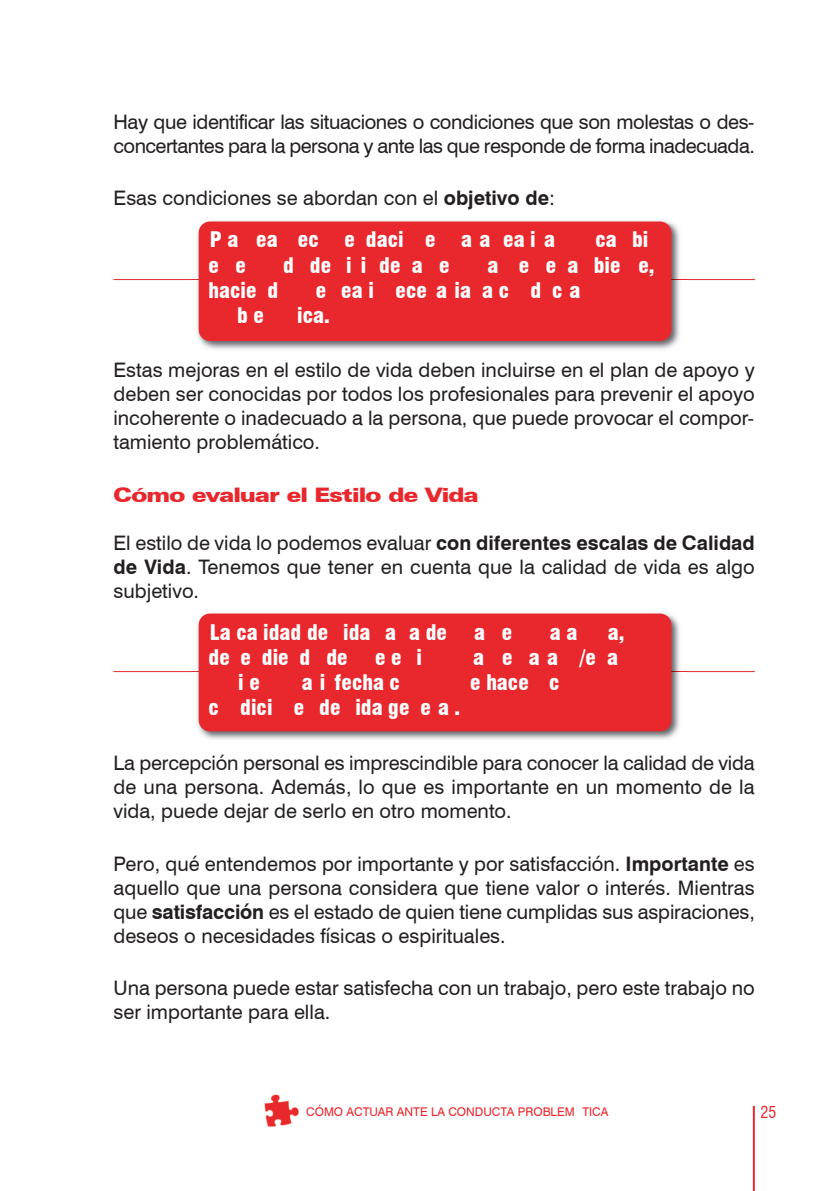
<style>
.page{position:relative;width:840px;height:1191px;background:#fff}
.page>*{position:absolute;margin:0;border:0;box-sizing:border-box;transform-origin:0 0}
.t1{font:900 condensed 21px "Swiss 721 BT";color:#fff}
.t2{font:900 condensed 21px "Swiss 721 BT";letter-spacing:.27em;color:#fff}
.t3{font:20px/24px "Swiss 721 BT";color:#231f20;text-align:justify}
.t4{font:20px/24px "Swiss 721 BT";letter-spacing:-.02em;color:#231f20}
.t5{font:900 expanded 20px "Zurich BT";letter-spacing:-.025em;color:#e9282d}
.t6{font:condensed 16px "Swiss 721 BT";color:#e9282d}
.t7{font:12px "Swiss 721 BT";color:#e9282d}
.s1{font-weight:700}
</style>
<div class="page">
<hr style="left:752px;top:1106px;width:2px;height:85px;background:#e9282d">
<img style="left:197px;top:221px;width:483px;height:129px">
<img style="left:197px;top:613px;width:483px;height:127px">
<hr style="left:113px;top:279px;width:641px;height:1px;background:#e9282d">
<div style="left:198px;top:221px;width:473px;height:120px;background:#e9282d;border-radius:11px"></div>
<hr style="left:113px;top:671px;width:641px;height:1px;background:#e9282d">
<div style="left:198px;top:613px;width:473px;height:118px;background:#e9282d;border-radius:11px"></div>
<img style="left:264px;top:1094px;width:35px;height:33px">
<p class="t4" style="left:113px;top:109px;width:642px">Hay que identificar las situaciones o condiciones que son molestas o des&shy;concertantes para la persona y ante las que responde de forma inadecuada.</p>
<p class="t3" style="left:113px;top:186px;width:443px">Esas condiciones se abordan con el <span class="s1">objetivo de</span>:</p>
<p class="t1" style="left:210px;top:227px;width:346px">Pa ea ec e daci e aa eaia</p>
<p class="t1" style="left:595px;top:227px;width:55px">ca bi</p>
<p class="t1" style="left:208px;top:252px;width:39px">e e</p>
<p class="t1" style="left:283px;top:252px;width:168px">d de iidea e</p>
<p class="t1" style="left:487px;top:252px;width:169px">a e eabie e,</p>
<p class="t1" style="left:208px;top:278px;width:71px">hacie d</p>
<p class="t2" style="left:316px;top:278px;width:266px">e eai eceaia ac d ca</p>
<p class="t1" style="left:237px;top:303px;width:28px">b e</p>
<p class="t1" style="left:297px;top:303px;width:34px">ica.</p>
<p class="t3" style="left:113px;top:358px;width:642px">Estas mejoras en el estilo de vida deben incluirse en el plan de apoyo y deben ser conocidas por todos los profesionales para prevenir el apoyo incoherente o inadecuado a la persona, que puede provocar el compor&shy;tamiento problemático.</p>
<p class="t5" style="left:113px;top:483px;width:366px">Cómo evaluar el Estilo de Vida</p>
<p class="t3" style="left:113px;top:530px;width:642px">El estilo de vida lo podemos evaluar <span class="s1">con diferentes escalas de Calidad de Vida</span>. Tenemos que tener en cuenta que la calidad de vida es algo subjetivo.</p>
<p class="t1" style="left:210px;top:619px;width:238px">La ca idad de ida a a de</p>
<p class="t1" style="left:474px;top:619px;width:39px">a e</p>
<p class="t1" style="left:549px;top:619px;width:29px">a a</p>
<p class="t1" style="left:607px;top:619px;width:18px">a,</p>
<p class="t1" style="left:208px;top:644px;width:140px">de e die d de</p>
<p class="t1" style="left:375px;top:644px;width:48px">ee i</p>
<p class="t1" style="left:473px;top:644px;width:146px">a e aa /ea</p>
<p class="t1" style="left:238px;top:669px;width:23px">i e</p>
<p class="t1" style="left:302px;top:669px;width:99px">a i fecha c</p>
<p class="t1" style="left:470px;top:669px;width:91px">e hace c</p>
<p class="t1" style="left:208px;top:695px;width:253px">c dici e de idage ea.</p>
<p class="t3" style="left:113px;top:751px;width:642px">La percepción personal es imprescindible para conocer la calidad de vida de una persona. Además, lo que es importante en un momento de la vida, puede dejar de serlo en otro momento.</p>
<p class="t3" style="left:113px;top:851px;width:642px">Pero, qué entendemos por importante y por satisfacción. <span class="s1">Fmportante</span> es aquello que una persona considera que tiene valor o interés. Mientras que <span class="s1">satisfacción</span> es el estado de quien tiene cumplidas sus aspiraciones, deseos o necesidades físicas o espirituales.</p>
<p class="t3" style="left:113px;top:975px;width:642px">Una persona puede estar satisfecha con un trabajo, pero este trabajo no ser importante para ella.</p>
<p class="t7" style="left:306px;top:1104px;width:304px">CÓMO ACTUAR ANTE LA CONDUCTA PROBLEM TICA</p>
<p class="t6" style="left:760px;top:1102px;width:17px">25</p>
</div>
